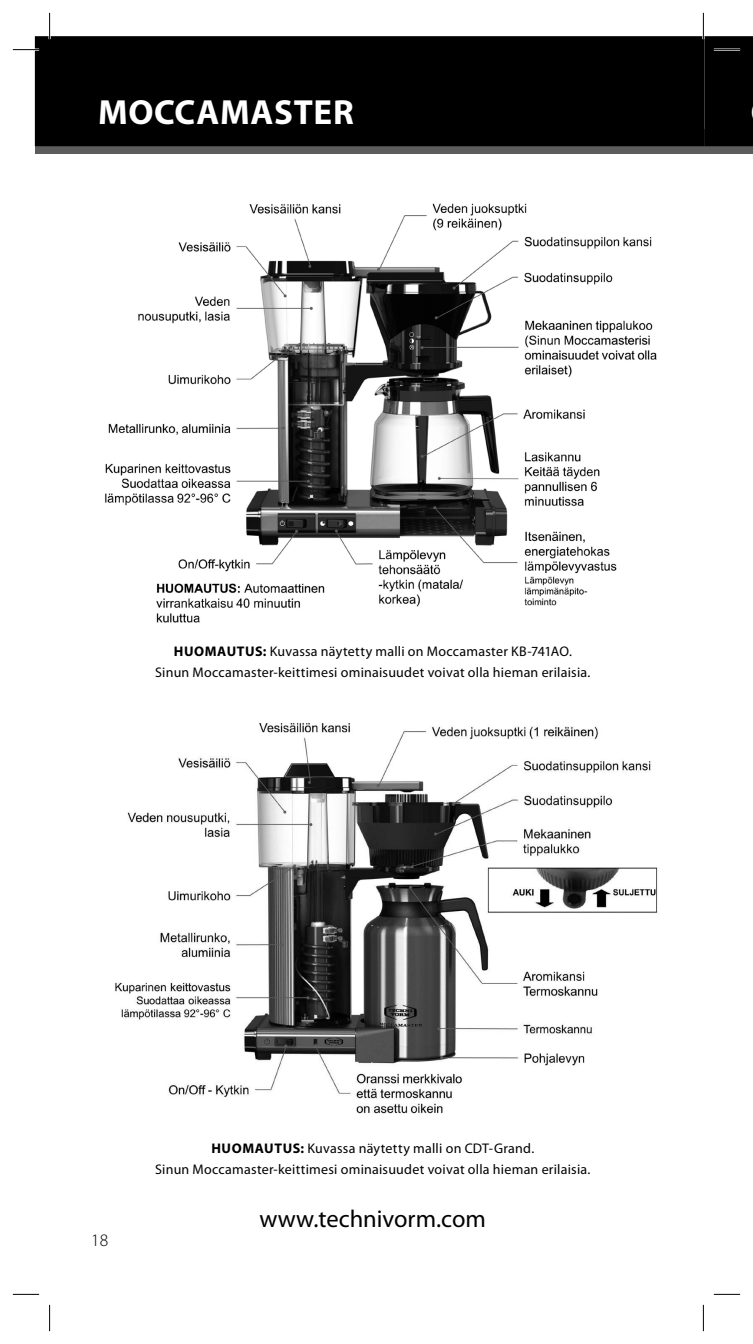
<style>
.page{position:relative;width:753px;height:1344px;background:#fff}
.page>*{position:absolute;margin:0;border:0;box-sizing:border-box;transform-origin:0 0}
.t1{font:700 35px "Myriad Pro";letter-spacing:.02em;color:#fff}
.t2{font:24.5px "Myriad Pro";color:#000}
.t3{font:300 17.5px "Myriad Pro";color:#000}
.t4{font:14px/21px "Myriad Pro";letter-spacing:.015em;color:#000;text-align:center}
.s1{font-weight:700}
</style>
<div class="page">
<div style="left:704px;top:129px;width:49px;height:25px;background:#5c5c5c"></div>
<div style="left:35px;top:129px;width:669px;height:25px;background:#5c5c5c"></div>
<div style="left:36px;top:37px;width:667px;height:108px;background:#000"></div>
<div style="left:35px;top:36px;width:669px;height:110px;border:2px solid #000"></div>
<img style="left:105px;top:203px;width:552px;height:420px">
<img style="left:115px;top:723px;width:543px;height:391px">
<hr style="left:13px;top:49px;width:26px;height:2px;background:#fff">
<hr style="left:49px;top:13px;width:2px;height:26px;background:#fff">
<hr style="left:702px;top:13px;width:2px;height:26px;background:#fff">
<svg style="left:13px;top:49px;width:26px;height:1px"></svg>
<svg style="left:13px;top:1294px;width:26px;height:1px"></svg>
<svg style="left:714px;top:1294px;width:26px;height:1px"></svg>
<svg style="left:49px;top:13px;width:1px;height:26px"></svg>
<svg style="left:49px;top:1304px;width:1px;height:27px"></svg>
<svg style="left:703px;top:13px;width:50px;height:133px"></svg>
<svg style="left:703px;top:1304px;width:1px;height:27px"></svg>
<p class="t1" style="left:98px;top:93px;width:257px">MOCCAMASTER</p>
<p class="t4" style="left:155px;top:641px;width:437px"><span class="s1">HUOMAUTUS:</span> Kuvassa näytetty malli on Moccamaster KB-741AO.<br>Sinun Moccamaster-keittimesi ominaisuudet voivat olla hieman erilaisia.</p>
<p class="t4" style="left:155px;top:1137px;width:437px"><span class="s1">HUOMAUTUS:</span> Kuvassa näytetty malli on CDT-Grand.<br>Sinun Moccamaster-keittimesi ominaisuudet voivat olla hieman erilaisia.</p>
<p class="t3" style="left:91px;top:1230px;width:19px">18</p>
<p class="t2" style="left:260px;top:1205px;width:228px">www.technivorm.com</p>
</div>
